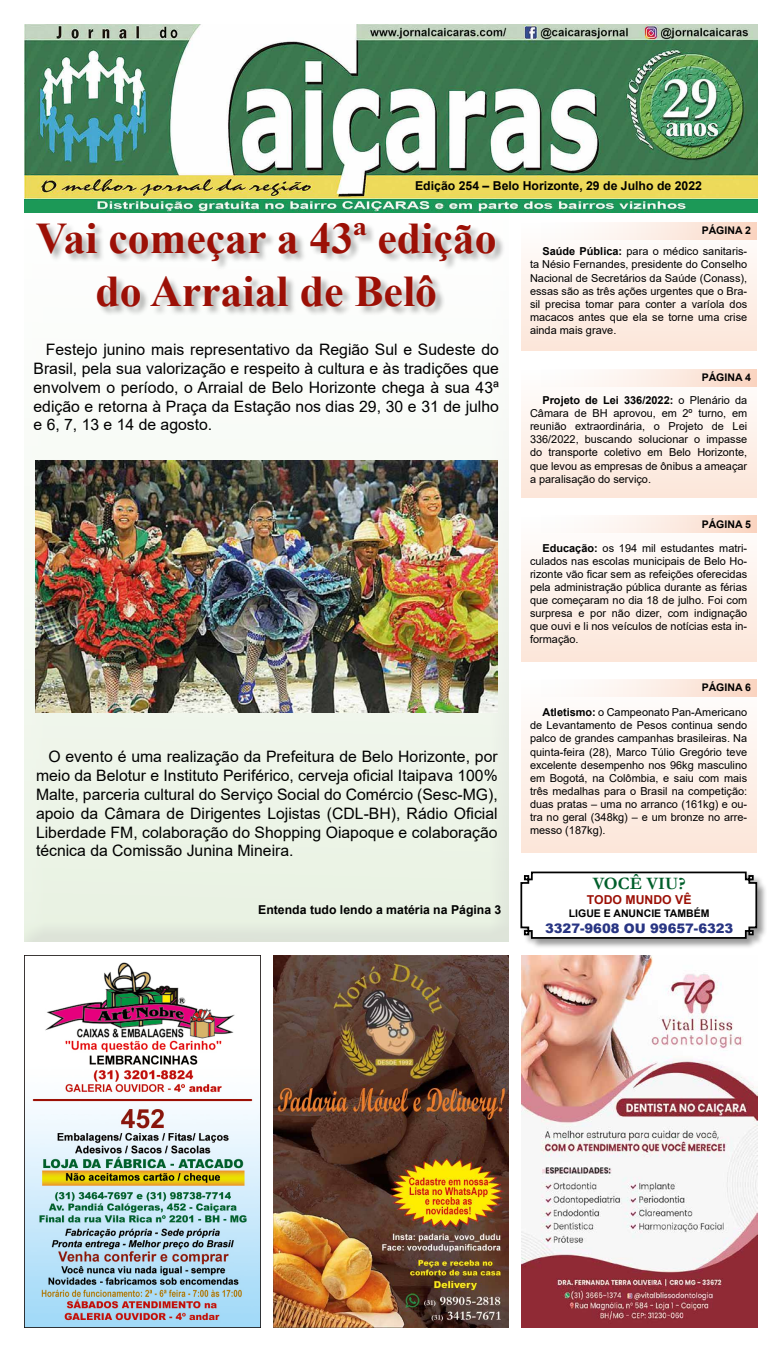
<style>
.page{position:relative;width:782px;height:1352px;background:#fff}
.page>*{position:absolute;margin:0;border:0;box-sizing:border-box;transform-origin:0 0}
.t1{font:700 43.75px/52.5px "Times New Roman";color:#9c1006;text-align:center}
.t2{font:700 17.5px "Garamond";color:#005f2b}
.t3{font:15.75px/18.9px "Arial";color:#000;text-align:justify}
.t4{font:900 13.12px "Arial";color:#283583}
.t5{font:700 12.25px "Arial";color:#000}
.t6{font:700 12.25px "Arial";color:#9c1006}
.t7{font:10.94px/13.1px "Arial";color:#000;text-align:justify}
.t8{font:700 10.5px "Arial";color:#000}
.s1{font-weight:700}
</style>
<div class="page">
<div style="left:24px;top:202px;width:485px;height:740px;background:#000;opacity:.3"></div>
<img style="left:25px;top:25px;width:731px;height:187px">
<img style="left:273px;top:955px;width:235px;height:372px">
<img style="left:25px;top:955px;width:235px;height:373px">
<img style="left:521px;top:955px;width:236px;height:373px">
<svg style="left:521px;top:554px;width:235px;height:108px;fill:#fdefe7"></svg>
<div style="left:521px;top:516px;width:235px;height:17px;background:linear-gradient(to right,#feffff,#fadac9)"></div>
<svg style="left:521px;top:239px;width:235px;height:111px;fill:#fdf0e9"></svg>
<div style="left:521px;top:222px;width:235px;height:17px;background:linear-gradient(to right,#feffff,#fadac9)"></div>
<svg style="left:521px;top:386px;width:235px;height:112px;fill:#fdf0e9"></svg>
<div style="left:521px;top:369px;width:235px;height:17px;background:linear-gradient(to right,#feffff,#fadac9)"></div>
<svg style="left:521px;top:696px;width:235px;height:157px;fill:#fdf1ea"></svg>
<div style="left:521px;top:679px;width:235px;height:17px;background:linear-gradient(to right,#feffff,#fadaca)"></div>
<div style="left:36px;top:223px;width:469px;height:93px;background:#000;opacity:.3"></div>
<img style="left:36px;top:461px;width:461px;height:251px">
<div style="left:520px;top:871px;width:247px;height:78px;background:#000;opacity:.4"></div>
<svg style="left:520px;top:871px;width:237px;height:69px"></svg>
<p class="t5" style="left:415px;top:177px;width:288px">Edição 254 – Belo Horizonte, 29 de Julho de 2022</p>
<h1 class="t1" style="left:36px;top:211px;width:462px">Vai começar a 43ª edição do Arraial de Belô</h1>
<p class="t3" style="left:33px;top:340px;width:467px;text-indent:12px">Festejo junino mais representativo da Região Sul e Sudeste do Brasil, pela sua valorização e respeito à cultura e às tradições que envolvem o período, o Arraial de Belo Horizonte chega à sua 43ª edição e retorna à Praça da Estação nos dias 29, 30 e 31 de julho e 6, 7, 13 e 14 de agosto.</p>
<p class="t3" style="left:36px;top:747px;width:463px;text-indent:12px">O evento é uma realização da Prefeitura de Belo Horizonte, por meio da Belotur e Instituto Periférico, cerveja oficial Itaipava 100% Malte, parceria cultural do Serviço Social do Comércio (Sesc-MG), apoio da Câmara de Dirigentes Lojistas (CDL-BH), Rádio Oficial Liberdade FM, colaboração do Shopping Oiapoque e colaboração técnica da Comissão Junina Mineira.</p>
<p class="t5" style="left:258px;top:901px;width:245px">Entenda tudo lendo a matéria na Página 3</p>
<p class="t8" style="left:701px;top:223px;width:51px">PÁGINA 2</p>
<p class="t7" style="left:530px;top:245px;width:219px;text-indent:12px"><span class="s1">Saúde Pública:</span> para o médico sanitaris&shy;ta Nésio Fernandes, presidente do Conselho Nacional de Secretários da Saúde (Conass), essas são as três ações urgentes que o Bra&shy;sil precisa tomar para conter a varíola dos macacos antes que ela se torne uma crise ainda mais grave.</p>
<p class="t8" style="left:701px;top:370px;width:51px">PÁGINA 4</p>
<p class="t7" style="left:530px;top:393px;width:219px;text-indent:12px"><span class="s1">Projeto de Lei 336/2022:</span> o Plenário da Câmara de BH aprovou, em 2º turno, em reunião extraordinária, o Projeto de Lei 336/2022, buscando solucionar o impasse do transporte coletivo em Belo Horizonte, que levou as empresas de ônibus a ameaçar a paralisação do serviço.</p>
<p class="t8" style="left:701px;top:516px;width:51px">PÁGINA 5</p>
<p class="t7" style="left:530px;top:541px;width:219px;text-indent:12px"><span class="s1">Educação:</span> os 194 mil estudantes matri&shy;culados nas escolas municipais de Belo Ho&shy;rizonte vão ficar sem as refeições oferecidas pela administração pública durante as férias que começaram no dia 18 de julho. Foi com surpresa e por não dizer, com indignação que ouvi e li nos veículos de notícias esta in&shy;formação.</p>
<p class="t8" style="left:701px;top:680px;width:51px">PÁGINA 6</p>
<p class="t7" style="left:530px;top:706px;width:219px;text-indent:12px"><span class="s1">Atletismo:</span> o Campeonato Pan-Americano de Levantamento de Pesos continua sendo palco de grandes campanhas brasileiras. Na quinta-feira (28), Marco Túlio Gregório teve excelente desempenho nos 96kg masculino em Bogotá, na Colômbia, e saiu com mais três medalhas para o Brasil na competição: duas pratas – uma no arranco (161kg) e ou&shy;tra no geral (348kg) – e um bronze no arre&shy;messo (187kg).</p>
<h2 class="t2" style="left:592px;top:872px;width:94px">VOCÊ VIU?</h2>
<p class="t6" style="left:586px;top:891px;width:106px">TODO MUNDO VÊ</p>
<p class="t8" style="left:568px;top:906px;width:142px">LIGUE E ANUNCIE TAMBÉM</p>
<p class="t4" style="left:545px;top:918px;width:190px">3327-9608 OU 99657-6323</p>
</div>
